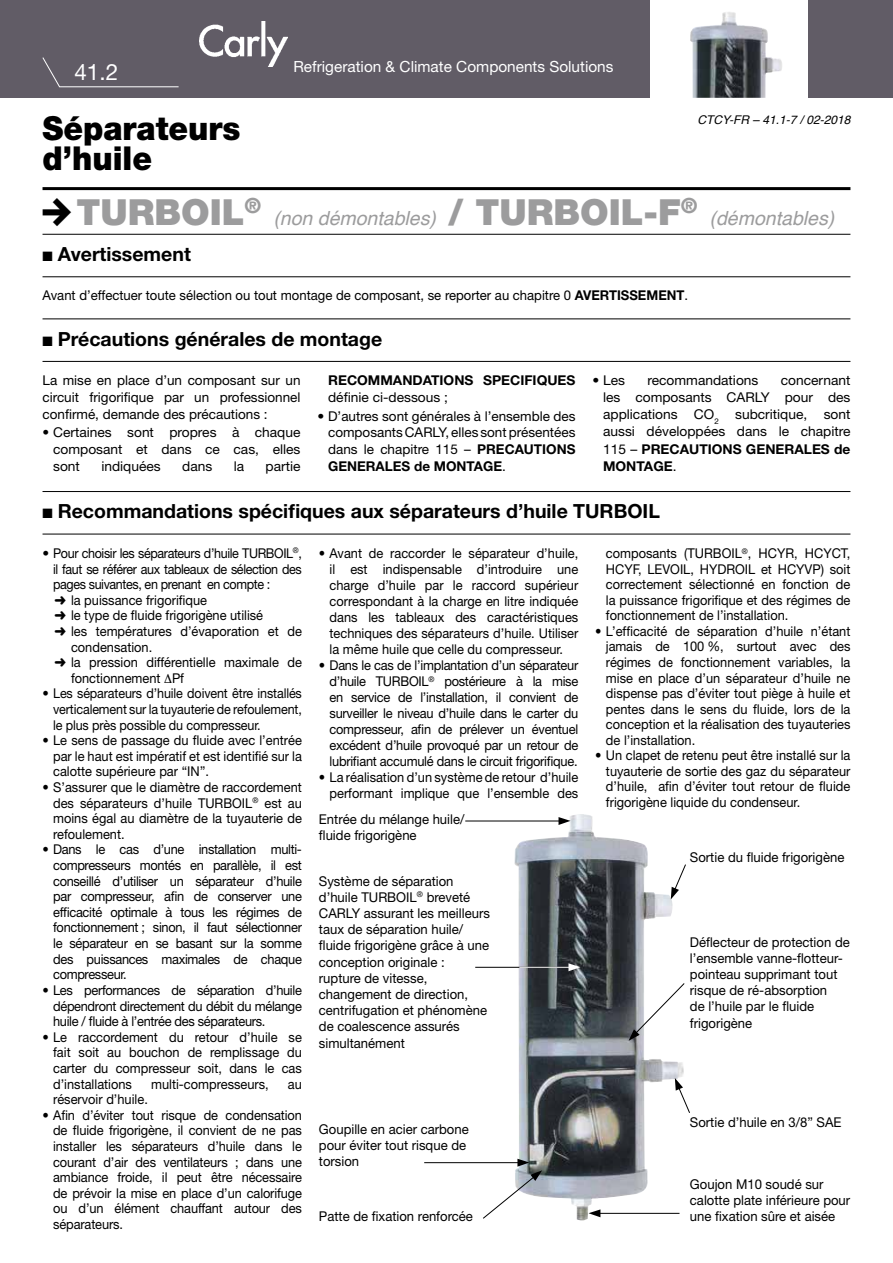
<style>
.page{position:relative;width:893px;height:1263px;background:#fff}
.page>*{position:absolute;margin:0;border:0;box-sizing:border-box;transform-origin:0 0}
.t1{font:900 36px "Helvetica Neue";color:#9c9c9d}
.t2{font:900 33px/30px "Helvetica Neue";color:#000;scale:.95 1}
.t3{font:22.5px "Helvetica Neue";color:#fff}
.t4{font:700 19.5px "Helvetica Neue";color:#000}
.t5{font:italic 19.5px "Helvetica";color:#9c9c9d}
.t6{font:15.3px "Helvetica Neue";color:#fff}
.t7{font:13.5px/15.6px "Helvetica Neue";color:#000;text-align:justify;scale:.95 1}
.t8{font:13.5px/16.2px "Helvetica Neue";color:#000}
.t9{font:13.5px "Helvetica Neue";letter-spacing:-.03em;color:#000;scale:.93 1}
.t10{font:13.5px "Helvetica Neue";letter-spacing:-.03em;color:#000}
.t11{font:700 13.5px "Helvetica Neue";color:#000}
.t12{font:italic 12px "Helvetica";color:#000}
.s1{font-family:"Helvetica Neue";font-weight:900;font-style:normal;font-size:36px}
.s2{font-weight:700}
</style>
<div class="page">
<div style="left:0;top:0;width:893px;height:98px;background:#615c66"></div>
<hr style="left:43px;top:187px;width:807px;height:3px;background:#000">
<hr style="left:43px;top:234px;width:807px;height:1px;background:#000">
<hr style="left:43px;top:276px;width:807px;height:1px;background:#000">
<div style="left:651px;top:0;width:157px;height:101px;background:#fff"></div>
<img style="left:200px;top:21px;width:87px;height:45px">
<svg style="left:42px;top:57px;width:137px;height:31px"></svg>
<img style="left:690px;top:12px;width:92px;height:86px">
<img style="left:514px;top:814px;width:170px;height:407px">
<hr style="left:465px;top:821px;width:95px;height:1px;background:#000">
<svg style="left:558px;top:817px;width:12px;height:8px"></svg>
<hr style="left:475px;top:967px;width:95px;height:1px;background:#000">
<svg style="left:568px;top:963px;width:12px;height:8px"></svg>
<hr style="left:519px;top:967px;width:51px;height:1px;background:#fff">
<hr style="left:424px;top:1162px;width:95px;height:1px;background:#000">
<svg style="left:482px;top:1159px;width:60px;height:60px"></svg>
<hr style="left:599px;top:1213px;width:80px;height:1px;background:#000">
<svg style="left:588px;top:1209px;width:12px;height:8px"></svg>
<svg style="left:675px;top:1078px;width:15px;height:36px"></svg>
<svg style="left:671px;top:864px;width:15px;height:35px"></svg>
<svg style="left:629px;top:982px;width:56px;height:59px"></svg>
<hr style="left:43px;top:318px;width:807px;height:1px;background:#000">
<hr style="left:43px;top:361px;width:807px;height:1px;background:#000">
<hr style="left:43px;top:491px;width:807px;height:1px;background:#000">
<hr style="left:43px;top:534px;width:807px;height:1px;background:#000">
<p class="t6" style="left:293px;top:57px;width:322px">Refrigeration &amp; Climate Components Solutions</p>
<h3 class="t3" style="left:74px;top:58px;width:45px">41.2</h3>
<h2 class="t2" style="left:43px;top:113px;width:210px">Séparateurs d’huile</h2>
<p class="t12" style="left:697px;top:110px;width:154px">CTCY-FR – 41.1-7 / 02-2018</p>
<h1 class="t1" style="left:77px;top:190px;width:186px">TURBOIL<sup>®</sup></h1>
<h3 class="t5" style="left:273px;top:203px;width:426px">(non démontables) <span class="s1">/ TURBOIL-F</span><sup>®</sup></h3>
<h3 class="t4" style="left:43px;top:242px;width:150px">■ Avertissement</h3>
<p class="t8" style="left:43px;top:287px;width:647px">Avant d’effectuer toute sélection ou tout montage de composant, se reporter au chapitre 0 <span class="s2">AVERTISSEMENT</span>.</p>
<h3 class="t4" style="left:43px;top:327px;width:341px">■ Précautions générales de montage</h3>
<h3 class="t5" style="left:710px;top:203px;width:126px">(démontables)</h3>
<p class="t8" style="left:43px;top:372px;width:259px;line-height:16.6px;text-align:justify">La mise en place d’un composant sur un circuit frigorifique par un professionnel confirmé, demande des précautions :</p>
<p class="t8" style="left:53px;top:424px;width:249px;line-height:16.6px;text-align:justify;text-indent:-11px">• Certaines sont propres à chaque composant et dans ce cas, elles sont</p>
<p class="t8" style="left:101px;top:457px;width:61px">indiquées</p>
<p class="t8" style="left:182px;top:457px;width:32px">dans</p>
<p class="t8" style="left:234px;top:457px;width:12px">la</p>
<p class="t8" style="left:266px;top:457px;width:36px">partie</p>
<p class="t11" style="left:328px;top:372px;width:249px">RECOMMANDATIONS SPECIFIQUES</p>
<p class="t8" style="left:328px;top:389px;width:121px">définie ci-dessous ;</p>
<p class="t8" style="left:328px;top:407px;width:249px;line-height:16.6px;text-align:justify;text-indent:-11px">• D’autres sont générales à l’ensemble des composants CARLY, elles sont présentées dans le chapitre 115 – <span class="s2">PRECAUTIONS GENERALES de MONTAGE</span>.</p>
<p class="t8" style="left:592px;top:372px;width:34px">• Les</p>
<p class="t8" style="left:647px;top:372px;width:112px">recommandations</p>
<p class="t8" style="left:603px;top:372px;width:249px;line-height:17.1px;text-align:justify;text-indent:178px">concernant les composants CARLY pour des applications CO<sub>2</sub> subcritique, sont aussi développées dans le chapitre 115 – <span class="s2">PRECAUTIONS GENERALES de MONTAGE</span>.</p>
<h3 class="t4" style="left:43px;top:499px;width:619px">■ Recommandations spécifiques aux séparateurs d’huile TURBOIL</h3>
<p class="t10" style="left:43px;top:545px;width:261px">• Pour choisir les séparateurs d’huile TURBOIL<sup>®</sup>,</p>
<p class="t9" style="left:53px;top:561px;width:269px">il faut se référer aux tableaux de sélection des</p>
<p class="t9" style="left:53px;top:576px;width:235px">pages suivantes, en prenant en compte :</p>
<p class="t7" style="left:55px;top:592px;width:162px">➜ la puissance frigorifique</p>
<p class="t7" style="left:55px;top:607px;width:221px">➜ le type de fluide frigorigène utilisé</p>
<p class="t7" style="left:55px;top:623px;width:262px">➜ les températures d’évaporation et de</p>
<p class="t7" style="left:71px;top:639px;width:87px">condensation.</p>
<p class="t7" style="left:55px;top:654px;width:262px">➜ la pression différentielle maximale de</p>
<p class="t7" style="left:71px;top:670px;width:121px">fonctionnement ∆Pf</p>
<p class="t7" style="left:53px;top:685px;width:263px;text-indent:-11px">• Les séparateurs d’huile doivent être installés verticalement sur la tuyauterie de refoulement, le plus près possible du compresseur.</p>
<p class="t7" style="left:53px;top:732px;width:263px;text-indent:-11px">• Le sens de passage du fluide avec l’entrée par le haut est impératif et est identifié sur la calotte supérieure par “IN’’.</p>
<p class="t7" style="left:53px;top:779px;width:263px;text-indent:-11px">• S’assurer que le diamètre de raccordement des séparateurs d’huile TURBOIL<sup>®</sup> est au moins égal au diamètre de la tuyauterie de refoulement.</p>
<p class="t7" style="left:53px;top:842px;width:263px;text-indent:-11px">• Dans le cas d’une installation multi&shy;compresseurs montés en parallèle, il est conseillé d’utiliser un séparateur d’huile par compresseur, afin de conserver une efficacité optimale à tous les régimes de fonctionnement ; sinon, il faut sélectionner le séparateur en se basant sur la somme des puissances maximales de chaque compresseur.</p>
<p class="t7" style="left:53px;top:982px;width:263px;text-indent:-11px">• Les performances de séparation d’huile dépendront directement du débit du mélange huile / fluide à l’entrée des séparateurs.</p>
<p class="t7" style="left:53px;top:1029px;width:263px;text-indent:-11px">• Le raccordement du retour d’huile se fait soit au bouchon de remplissage du carter du compresseur soit, dans le cas d’installations</p>
<p class="t7" style="left:151px;top:1076px;width:125px">multi-compresseurs,</p>
<p class="t7" style="left:288px;top:1076px;width:16px">au</p>
<p class="t7" style="left:53px;top:1091px;width:101px">réservoir d’huile.</p>
<p class="t7" style="left:53px;top:1107px;width:263px;text-indent:-11px">• Afin d’éviter tout risque de condensation de fluide frigorigène, il convient de ne pas installer les séparateurs d’huile dans le courant d’air des ventilateurs ; dans une ambiance froide, il peut être nécessaire de prévoir la mise en place d’un calorifuge ou d’un élément chauffant autour des séparateurs.</p>
<p class="t7" style="left:330px;top:545px;width:263px;line-height:16px;text-indent:-11px">• Avant de raccorder le séparateur d’huile, il est indispensable d’introduire une charge d’huile par le raccord supérieur correspondant à la charge en litre indiquée dans les tableaux des caractéristiques techniques des séparateurs d’huile. Utiliser la même huile que celle du compresseur.</p>
<p class="t7" style="left:330px;top:657px;width:263px;line-height:16px;text-indent:-11px">• Dans le cas de l’implantation d’un séparateur d’huile TURBOIL<sup>®</sup> postérieure à la mise en service de l’installation, il convient de surveiller le niveau d’huile dans le carter du compresseur, afin de prélever un éventuel excédent d’huile provoqué par un retour de lubrifiant accumulé dans le circuit frigorifique.</p>
<p class="t7" style="left:319px;top:769px;width:275px;line-height:16px;text-align:right">• La réalisation d’un système de retour d’huile performant implique que l’ensemble des</p>
<p class="t8" style="left:319px;top:811px;width:147px">Entrée du mélange huile/ fluide frigorigène</p>
<p class="t8" style="left:319px;top:872px;width:172px">Système de séparation d’huile TURBOIL<sup>®</sup> breveté<br>CARLY assurant les meilleurs taux de séparation huile/ fluide frigorigène grâce à une conception originale : rupture de vitesse, changement de direction, centrifugation et phénomène de coalescence assurés simultanément</p>
<p class="t8" style="left:319px;top:1121px;width:151px">Goupille en acier carbone pour éviter tout risque de torsion</p>
<p class="t8" style="left:319px;top:1208px;width:156px">Patte de fixation renforcée</p>
<p class="t7" style="left:606px;top:545px;width:259px">composants (TURBOIL<sup>®</sup>, HCYR, HCYCT, HCYF, LEVOIL, HYDROIL et HCYVP) soit correctement sélectionné en fonction de la puissance frigorifique et des régimes de fonctionnement de l’installation.</p>
<p class="t7" style="left:606px;top:623px;width:259px;text-indent:-11px">• L’efficacité de séparation d’huile n’étant jamais de 100 %, surtout avec des régimes de fonctionnement variables, la mise en place d’un séparateur d’huile ne dispense pas d’éviter tout piège à huile et pentes dans le sens du fluide, lors de la conception et la réalisation des tuyauteries de l’installation.</p>
<p class="t7" style="left:606px;top:747px;width:259px;text-indent:-11px">• Un clapet de retenu peut être installé sur la tuyauterie de sortie des gaz du séparateur d’huile, afin d’éviter tout retour de fluide frigorigène liquide du condenseur.</p>
<p class="t8" style="left:690px;top:848px;width:156px">Sortie du fluide frigorigène</p>
<p class="t8" style="left:690px;top:933px;width:161px">Déflecteur de protection de l’ensemble vanne-flotteur&shy;pointeau supprimant tout risque de ré-absorption<br>de l’huile par le fluide frigorigène</p>
<p class="t8" style="left:690px;top:1113px;width:153px">Sortie d’huile en 3/8” SAE</p>
<p class="t8" style="left:690px;top:1176px;width:162px">Goujon M10 soudé sur calotte plate inférieure pour une fixation sûre et aisée</p>
</div>
